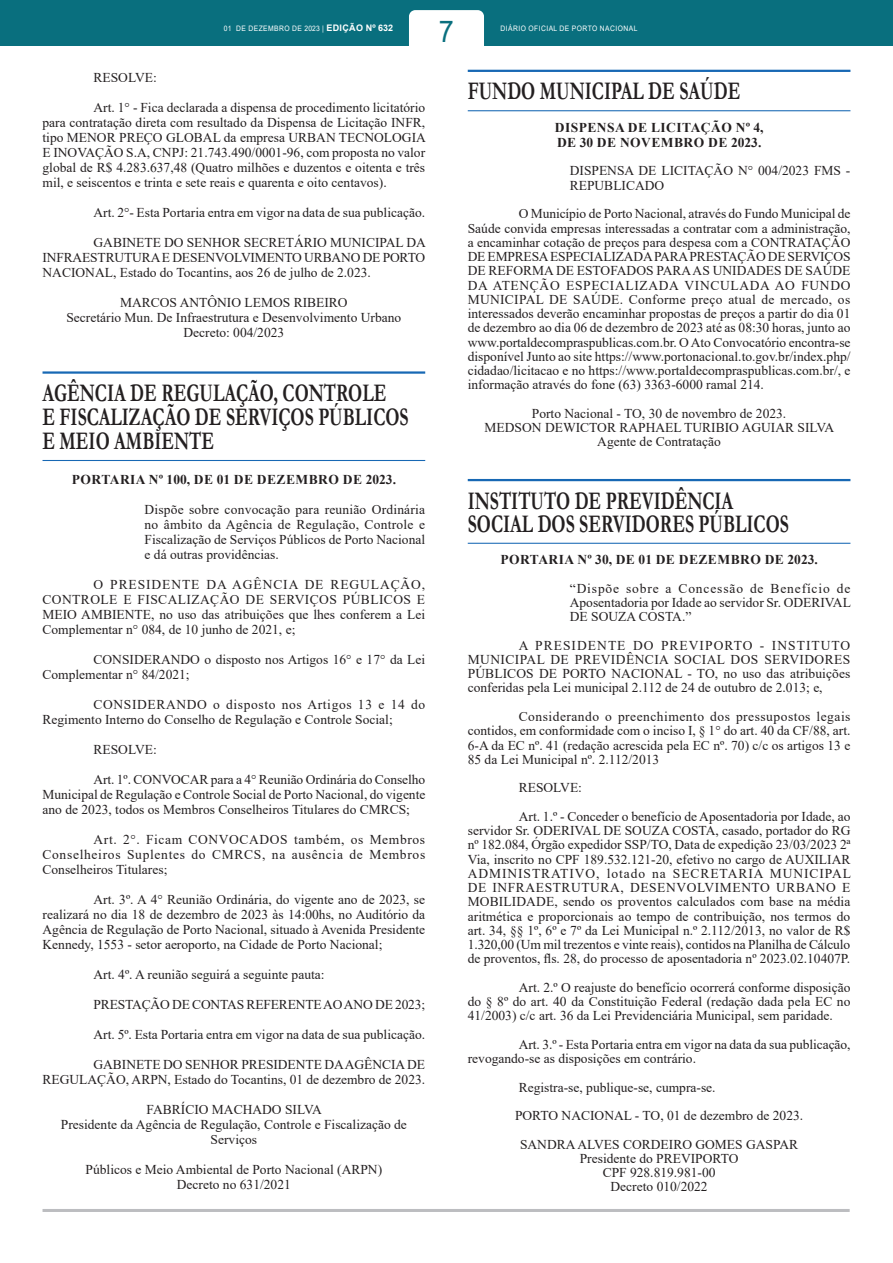
<style>
.page{position:relative;width:893px;height:1263px;background:#fff}
.page>*{position:absolute;margin:0;border:0;box-sizing:border-box;transform-origin:0 0}
.t1{font:30px "Arial";color:#096f7e;scale:.9 1}
.ChancelaOrgaos{font:700 25.5px/24px "Garamond";color:#231f20;scale:.7 1}
.TEXTO{font:13.5px/14.2px "Times New Roman";color:#231f20;text-align:justify}
.ASSINATURA{font:13.5px/15px "Times New Roman";color:#231f20;text-align:center}
.EMENTA{font:13.5px/15px "Times New Roman";color:#231f20;text-align:justify}
.TITULO{font:700 13.5px/14.4px "Times New Roman";letter-spacing:.035em;color:#231f20}
.t2{font:7.5px "Arial";letter-spacing:.065em;color:#fff;scale:.9 1}
.s1{font-weight:700;font-size:9px}
</style>
<div class="page">
<div style="left:0;top:0;width:893px;height:46px;background:#096f7e"></div>
<div style="left:409px;top:10px;width:75px;height:57px;background:#fff;border-radius:6px"></div>
<hr style="left:43px;top:1209px;width:807px;height:3px;background:#bcbdc0">
<hr style="left:43px;top:371px;width:382px;height:3px;background:#1768b4">
<hr style="left:43px;top:460px;width:382px;height:1px;background:#1768b4">
<hr style="left:468px;top:70px;width:382px;height:2px;background:#1768b4">
<hr style="left:468px;top:110px;width:382px;height:1px;background:#1768b4">
<hr style="left:468px;top:479px;width:382px;height:2px;background:#1768b4">
<hr style="left:468px;top:543px;width:382px;height:1px;background:#1768b4">
<h1 class="t1" style="left:439px;top:11px;width:18px">7</h1>
<p class="t2" style="left:224px;top:24px;width:190px">01 DE DEZEMBRO DE 2023 | <span class="s1">EDIÇÃO Nº 632</span></p>
<p class="t2" style="left:501px;top:24px;width:154px">DIÁRIO OFICIAL DE PORTO NACIONAL</p>
<p class="TEXTO" style="left:94px;top:70px;width:65px">RESOLVE:</p>
<p class="TEXTO" style="left:43px;top:99px;width:385px;line-height:15px;text-indent:51px">Art. 1° - Fica declarada a dispensa de procedimento licitatório para contratação direta com resultado da Dispensa de Licitação INFR, tipo MENOR PREÇO GLOBAL da empresa URBAN TECNOLOGIA E INOVAÇÃO S.A, CNPJ: 21.743.490/0001-96, com proposta no valor global de R$ 4.283.637,48 (Quatro milhões e duzentos e oitenta e três mil, e seiscentos e trinta e sete reais e quarenta e oito centavos).</p>
<p class="TEXTO" style="left:94px;top:205px;width:333px">Art. 2°- Esta Portaria entra em vigor na data de sua publicação.</p>
<p class="TEXTO" style="left:43px;top:234px;width:385px;line-height:15px;text-indent:51px">GABINETE DO SENHOR SECRETÁRIO MUNICIPAL DA INFRAESTRUTURA E DESENVOLVIMENTO URBANO DE PORTO NACIONAL, Estado do Tocantins, aos 26 de julho de 2.023.</p>
<p class="ASSINATURA" style="left:120px;top:294px;width:229px">MARCOS ANTÔNIO LEMOS RIBEIRO</p>
<p class="ASSINATURA" style="left:66px;top:309px;width:336px">Secretário Mun. De Infraestrutura e Desenvolvimento Urbano</p>
<p class="ASSINATURA" style="left:183px;top:324px;width:102px">Decreto: 004/2023</p>
<p class="ChancelaOrgaos" style="left:43px;top:381px;width:525px">AGÊNCIA DE REGULAÇÃO, CONTROLE<br>E FISCALIZAÇÃO DE SERVIÇOS PÚBLICOS<br>E MEIO AMBIENTE</p>
<p class="TITULO" style="left:72px;top:472px;width:326px">PORTARIA Nº 100, DE 01 DE DEZEMBRO DE 2023.</p>
<p class="EMENTA" style="left:145px;top:501px;width:282px">Dispõe sobre convocação para reunião Ordinária no âmbito da Agência de Regulação, Controle e Fiscalização de Serviços Públicos de Porto Nacional e dá outras providências.</p>
<p class="TEXTO" style="left:43px;top:576px;width:384px;line-height:15px;text-indent:51px">O PRESIDENTE DA AGÊNCIA DE REGULAÇÃO, CONTROLE E FISCALIZAÇÃO DE SERVIÇOS PÚBLICOS E MEIO AMBIENTE, no uso das atribuições que lhes conferem a Lei Complementar n° 084, de 10 junho de 2021, e;</p>
<p class="TEXTO" style="left:43px;top:651px;width:384px;line-height:15px;text-indent:51px">CONSIDERANDO o disposto nos Artigos 16° e 17° da Lei<br>Complementar n° 84/2021;</p>
<p class="TEXTO" style="left:43px;top:696px;width:384px;line-height:15px;text-indent:51px">CONSIDERANDO o disposto nos Artigos 13 e 14 do<br>Regimento Interno do Conselho de Regulação e Controle Social;</p>
<p class="TEXTO" style="left:94px;top:742px;width:65px">RESOLVE:</p>
<p class="TEXTO" style="left:43px;top:771px;width:384px;line-height:15px;text-indent:51px">Art. 1º. CONVOCAR para a 4° Reunião Ordinária do Conselho Municipal de Regulação e Controle Social de Porto Nacional, do vigente ano de 2023, todos os Membros Conselheiros Titulares do CMRCS;</p>
<p class="TEXTO" style="left:43px;top:831px;width:384px;line-height:15px;text-indent:51px">Art. 2°. Ficam CONVOCADOS também, os Membros Conselheiros Suplentes do CMRCS, na ausência de Membros Conselheiros Titulares;</p>
<p class="TEXTO" style="left:43px;top:891px;width:384px;line-height:15px;text-indent:51px">Art. 3º. A 4° Reunião Ordinária, do vigente ano de 2023, se realizará no dia 18 de dezembro de 2023 às 14:00hs, no Auditório da Agência de Regulação de Porto Nacional, situado à Avenida Presidente Kennedy, 1553 - setor aeroporto, na Cidade de Porto Nacional;</p>
<p class="TEXTO" style="left:94px;top:967px;width:233px">Art. 4º. A reunião seguirá a seguinte pauta:</p>
<p class="TEXTO" style="left:94px;top:997px;width:333px">PRESTAÇÃO DE CONTAS REFERENTE AO ANO DE 2023;</p>
<p class="TEXTO" style="left:94px;top:1027px;width:333px">Art. 5º. Esta Portaria entra em vigor na data de sua publicação.</p>
<p class="TEXTO" style="left:43px;top:1056px;width:384px;line-height:15px;text-align:right">GABINETE DO SENHOR PRESIDENTE DA AGÊNCIA DE<br>REGULAÇÃO, ARPN, Estado do Tocantins, 01 de dezembro de 2023.</p>
<p class="ASSINATURA" style="left:147px;top:1101px;width:177px">FABRÍCIO MACHADO SILVA</p>
<p class="ASSINATURA" style="left:61px;top:1116px;width:348px">Presidente da Agência de Regulação, Controle e Fiscalização de<br>Serviços</p>
<p class="ASSINATURA" style="left:86px;top:1161px;width:298px">Públicos e Meio Ambiental de Porto Nacional (ARPN)</p>
<p class="ASSINATURA" style="left:177px;top:1176px;width:115px">Decreto no 631/2021</p>
<p class="ChancelaOrgaos" style="left:468px;top:79px;width:391px">FUNDO MUNICIPAL DE SAÚDE</p>
<p class="TITULO" style="left:555px;top:120px;width:210px">DISPENSA DE LICITAÇÃO Nº 4,<br>DE 30 DE NOVEMBRO DE 2023.</p>
<p class="EMENTA" style="left:570px;top:163px;width:282px;line-height:14.4px">DISPENSA DE LICITAÇÃO N° 004/2023 FMS -<br>REPUBLICADO</p>
<p class="TEXTO" style="left:468px;top:206px;width:384px;text-indent:51px">O Município de Porto Nacional, através do Fundo Municipal de Saúde convida empresas interessadas a contratar com a administração, a encaminhar cotação de preços para despesa com a CONTRATAÇÃO DE EMPRESA ESPECIALIZADA PARA PRESTAÇÃO DE SERVIÇOS DE REFORMA DE ESTOFADOS PARA AS UNIDADES DE SAÚDE DA ATENÇÃO ESPECIALIZADA VINCULADA AO FUNDO MUNICIPAL DE SAÚDE. Conforme preço atual de mercado, os interessados deverão encaminhar propostas de preços a partir do dia 01 de dezembro ao dia 06 de dezembro de 2023 até as 08:30 horas, junto ao www.portaldecompraspublicas.com.br. O Ato Convocatório encontra-se disponível Junto ao site https://www.portonacional.to.gov.br/index.php/ cidadao/licitacao e no https://www.portaldecompraspublicas.com.br/, e informação através do fone (63) 3363-6000 ramal 214.</p>
<p class="ASSINATURA" style="left:532px;top:405px;width:256px">Porto Nacional - TO, 30 de novembro de 2023.</p>
<p class="ASSINATURA" style="left:485px;top:420px;width:351px">MEDSON DEWICTOR RAPHAEL TURIBIO AGUIAR SILVA</p>
<p class="ASSINATURA" style="left:597px;top:434px;width:125px">Agente de Contratação</p>
<p class="ChancelaOrgaos" style="left:468px;top:489px;width:460px;line-height:23.2px">INSTITUTO DE PREVIDÊNCIA<br>SOCIAL DOS SERVIDORES PÚBLICOS</p>
<p class="TITULO" style="left:500px;top:552px;width:319px">PORTARIA Nº 30, DE 01 DE DEZEMBRO DE 2023.</p>
<p class="EMENTA" style="left:570px;top:581px;width:283px;line-height:14.2px">“Dispõe sobre a Concessão de Benefício de Aposentadoria por Idade ao servidor Sr. ODERIVAL DE SOUZA COSTA.”</p>
<p class="TEXTO" style="left:468px;top:638px;width:384px;text-indent:51px">A PRESIDENTE DO PREVIPORTO - INSTITUTO MUNICIPAL DE PREVIDÊNCIA SOCIAL DOS SERVIDORES PÚBLICOS DE PORTO NACIONAL - TO, no uso das atribuições conferidas pela Lei municipal 2.112 de 24 de outubro de 2.013; e,</p>
<p class="TEXTO" style="left:468px;top:709px;width:384px;text-indent:51px">Considerando o preenchimento dos pressupostos legais contidos, em conformidade com o inciso I, § 1° do art. 40 da CF/88, art.<br>6-A da EC nº. 41 (redação acrescida pela EC nº. 70) c/c os artigos 13 e 85 da Lei Municipal nº. 2.112/2013</p>
<p class="TEXTO" style="left:519px;top:780px;width:65px">RESOLVE:</p>
<p class="TEXTO" style="left:468px;top:809px;width:385px;text-indent:51px">Art. 1.º - Conceder o benefício de Aposentadoria por Idade, ao servidor Sr. ODERIVAL DE SOUZA COSTA, casado, portador do RG nº 182.084, Órgão expedidor SSP/TO, Data de expedição 23/03/2023 2ª Via, inscrito no CPF 189.532.121-20, efetivo no cargo de AUXILIAR ADMINISTRATIVO, lotado na SECRETARIA MUNICIPAL DE INFRAESTRUTURA, DESENVOLVIMENTO URBANO E MOBILIDADE, sendo os proventos calculados com base na média aritmética e proporcionais ao tempo de contribuição, nos termos do art. 34, §§ 1º, 6º e 7º da Lei Municipal n.º 2.112/2013, no valor de R$ 1.320,00 (Um mil trezentos e vinte reais), contidos na Planilha de Cálculo de proventos, fls. 28, do processo de aposentadoria nº 2023.02.10407P.</p>
<p class="TEXTO" style="left:468px;top:980px;width:384px;text-indent:51px">Art. 2.º O reajuste do benefício ocorrerá conforme disposição do § 8º do art. 40 da Constituição Federal (redação dada pela EC no 41/2003) c/c art. 36 da Lei Previdenciária Municipal, sem paridade.</p>
<p class="TEXTO" style="left:468px;top:1037px;width:384px;text-indent:51px">Art. 3.º - Esta Portaria entra em vigor na data da sua publicação, revogando-se as disposições em contrário.</p>
<p class="TEXTO" style="left:519px;top:1079px;width:198px">Registra-se, publique-se, cumpra-se.</p>
<p class="ASSINATURA" style="left:515px;top:1107px;width:290px">PORTO NACIONAL - TO, 01 de dezembro de 2023.</p>
<p class="ASSINATURA" style="left:520px;top:1136px;width:280px">SANDRA ALVES CORDEIRO GOMES GASPAR</p>
<p class="ASSINATURA" style="left:580px;top:1150px;width:160px">Presidente do PREVIPORTO</p>
<p class="ASSINATURA" style="left:603px;top:1164px;width:114px">CPF 928.819.981-00</p>
<p class="ASSINATURA" style="left:611px;top:1179px;width:99px">Decreto 010/2022</p>
</div>
